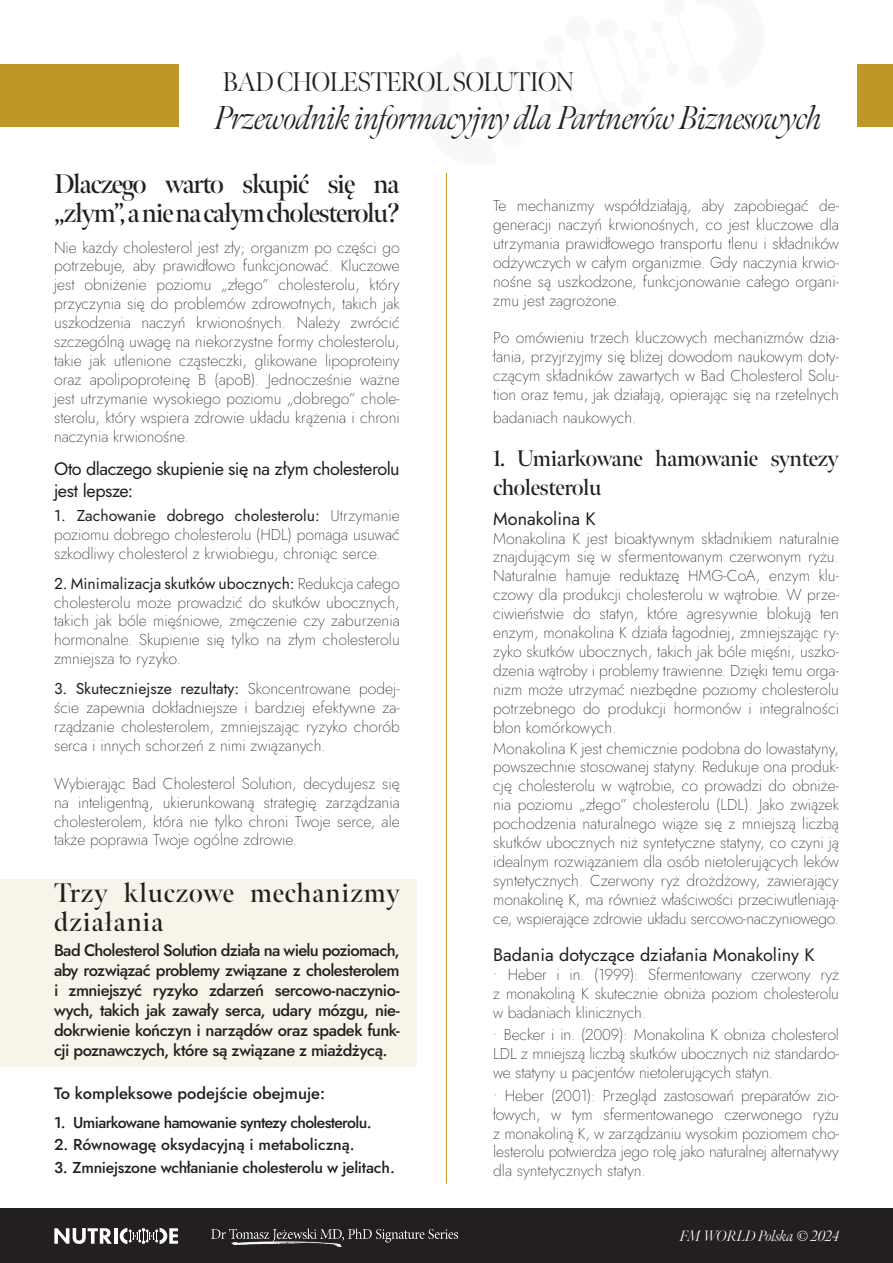
<style>
.page{position:relative;width:893px;height:1263px;background:#fff}
.page>*{position:absolute;margin:0;border:0;box-sizing:border-box;transform-origin:0 0}
.t1{font:italic 300 33px "Meno Banner";letter-spacing:-.02em;color:#231f20}
.t2{font:600 27px/28.5px "Meno Banner";letter-spacing:-.045em;color:#231f20}
.t3{font:600 27px/28.5px "Meno Banner";letter-spacing:.03em;color:#231f20}
.t4{font:300 27px "Meno Banner";letter-spacing:-.04em;color:#231f20}
.t5{font:600 22.5px/28.5px "Meno Banner";letter-spacing:-.02em;color:#231f20}
.t6{font:18px/21.6px "Jost";letter-spacing:-.025em;color:#231f20}
.t7{font:18px "Jost";letter-spacing:-.005em;color:#231f20}
.t8{font:500 16.5px/19.8px "Jost";letter-spacing:-.025em;color:#231f20;text-align:justify}
.t9{font:500 16.5px "Jost";color:#231f20}
.t10{font:200 15.75px/18.9px "Jost";color:#231f20;text-align:justify}
.t11{font:500 15.75px "Jost";letter-spacing:-.02em;color:#231f20}
.t12{font:500 15.75px "Jost";letter-spacing:-.04em;color:#231f20}
.t13{font:500 15.75px "Jost";color:#231f20}
.t14{font:italic 300 15px "Meno Banner";color:#fff}
.s1{font-weight:400}
</style>
<div class="page">
<div style="left:0;top:879px;width:417px;height:188px;background:#f8f4e9"></div>
<div style="left:0;top:65px;width:178px;height:62px;background:#c09628"></div>
<div style="left:857px;top:65px;width:36px;height:62px;background:#c09628"></div>
<hr style="left:446px;top:173px;width:1px;height:1010px;background:#c09628">
<div style="left:0;top:1209px;width:893px;height:54px;background:#231f20"></div>
<img style="left:211px;top:1229px;width:247px;height:17px">
<svg style="left:54px;top:1228px;width:58px;height:16px"></svg>
<hr style="left:114px;top:1228px;width:3px;height:16px;background:#fff">
<svg style="left:120px;top:1228px;width:58px;height:16px"></svg>
<p class="t4" style="left:223px;top:66px;width:353px">BAD CHOLESTEROL SOLUTION</p>
<p class="t1" style="left:215px;top:98px;width:609px">Przewodnik informacyjny dla Partnerów Biznesowych</p>
<p class="t2" style="left:54px;top:170px;width:347px">Dlaczego warto skupić się na „złym”, a nie na całym cholesterolu?</p>
<p class="t10" style="left:54px;top:238px;width:347px">Nie każdy cholesterol jest zły; organizm po części go potrzebuje, aby prawidłowo funkcjonować. Kluczowe jest obniżenie poziomu „złego” cholesterolu, który przyczynia się do problemów zdrowotnych, takich jak uszkodzenia naczyń krwionośnych. Należy zwrócić szczególną uwagę na niekorzystne formy cholesterolu, takie jak utlenione cząsteczki, glikowane lipoproteiny oraz apolipoproteinę B (apoB). Jednocześnie ważne jest utrzymanie wysokiego poziomu „dobrego” chole&shy;sterolu, który wspiera zdrowie układu krążenia i chroni naczynia krwionośne.</p>
<p class="t6" style="left:54px;top:458px;width:347px">Oto dlaczego skupienie się na złym cholesterolu jest lepsze:</p>
<p class="t10" style="left:54px;top:506px;width:347px"><span class="s1">1. Zachowanie dobrego cholesterolu:</span> Utrzymanie poziomu dobrego cholesterolu (HDL) pomaga usuwać szkodliwy cholesterol z krwiobiegu, chroniąc serce.</p>
<p class="t10" style="left:54px;top:574px;width:347px"><span class="s1">2. Minimalizacja skutków ubocznych:</span> Redukcja całego cholesterolu może prowadzić do skutków ubocznych, takich jak bóle mięśniowe, zmęczenie czy zaburzenia hormonalne. Skupienie się tylko na złym cholesterolu zmniejsza to ryzyko.</p>
<p class="t10" style="left:54px;top:679px;width:347px"><span class="s1">3. Skuteczniejsze rezultaty:</span> Skoncentrowane podej&shy;ście zapewnia dokładniejsze i bardziej efektywne za&shy;rządzanie cholesterolem, zmniejszając ryzyko chorób serca i innych schorzeń z nimi związanych.</p>
<p class="t10" style="left:54px;top:774px;width:347px">Wybierając Bad Cholesterol Solution, decydujesz się na inteligentną, ukierunkowaną strategię zarządzania cholesterolem, która nie tylko chroni Twoje serce, ale także poprawia Twoje ogólne zdrowie.</p>
<p class="t3" style="left:54px;top:879px;width:347px">Trzy kluczowe mechanizmy działania</p>
<p class="t8" style="left:54px;top:941px;width:347px">Bad Cholesterol Solution działa na wielu poziomach, aby rozwiązać problemy związane z cholesterolem i zmniejszyć ryzyko zdarzeń sercowo-naczynio&shy;wych, takich jak zawały serca, udary mózgu, nie&shy;dokrwienie kończyn i narządów oraz spadek funk&shy;cji poznawczych, które są związane z miażdżycą.</p>
<p class="t9" style="left:54px;top:1082px;width:273px">To kompleksowe podejście obejmuje:</p>
<p class="t12" style="left:54px;top:1111px;width:319px">1. Umiarkowane hamowanie syntezy cholesterolu.</p>
<p class="t13" style="left:54px;top:1134px;width:302px">2. Równowagę oksydacyjną i metaboliczną.</p>
<p class="t11" style="left:54px;top:1156px;width:343px">3. Zmniejszone wchłanianie cholesterolu w jelitach.</p>
<p class="t10" style="left:493px;top:196px;width:347px">Te mechanizmy współdziałają, aby zapobiegać de&shy;generacji naczyń krwionośnych, co jest kluczowe dla utrzymania prawidłowego transportu tlenu i składników odżywczych w całym organizmie. Gdy naczynia krwio&shy;nośne są uszkodzone, funkcjonowanie całego organi&shy;zmu jest zagrożone.</p>
<p class="t10" style="left:493px;top:329px;width:347px">Po omówieniu trzech kluczowych mechanizmów dzia&shy;łania, przyjrzyjmy się bliżej dowodom naukowym doty&shy;czącym składników zawartych w Bad Cholesterol Solu&shy;tion oraz temu, jak działają, opierając się na rzetelnych</p>
<p class="t10" style="left:493px;top:408px;width:145px">badaniach naukowych.</p>
<p class="t5" style="left:493px;top:444px;width:347px">1. Umiarkowane hamowanie syntezy cholesterolu</p>
<p class="t7" style="left:493px;top:506px;width:104px">Monakolina K</p>
<p class="t10" style="left:493px;top:529px;width:347px">Monakolina K jest bioaktywnym składnikiem naturalnie znajdującym się w sfermentowanym czerwonym ryżu.<br>Naturalnie hamuje reduktazę HMG-CoA, enzym klu&shy;czowy dla produkcji cholesterolu w wątrobie. W prze&shy;ciwieństwie do statyn, które agresywnie blokują ten enzym, monakolina K działa łagodniej, zmniejszając ry&shy;zyko skutków ubocznych, takich jak bóle mięśni, uszko&shy;dzenia wątroby i problemy trawienne. Dzięki temu orga&shy;nizm może utrzymać niezbędne poziomy cholesterolu potrzebnego do produkcji hormonów i integralności błon komórkowych.</p>
<p class="t10" style="left:493px;top:739px;width:347px">Monakolina K jest chemicznie podobna do lowastatyny, powszechnie stosowanej statyny. Redukuje ona produk&shy;cję cholesterolu w wątrobie, co prowadzi do obniże&shy;nia poziomu „złego” cholesterolu (LDL). Jako związek pochodzenia naturalnego wiąże się z mniejszą liczbą skutków ubocznych niż syntetyczne statyny, co czyni ją idealnym rozwiązaniem dla osób nietolerujących leków syntetycznych. Czerwony ryż drożdżowy, zawierający monakolinę K, ma również właściwości przeciwutleniają&shy;ce, wspierające zdrowie układu sercowo-naczyniowego.</p>
<p class="t7" style="left:493px;top:943px;width:323px">Badania dotyczące działania Monakoliny K</p>
<p class="t10" style="left:493px;top:965px;width:347px">• Heber i in. (1999): Sfermentowany czerwony ryż z monakoliną K skutecznie obniża poziom cholesterolu w badaniach klinicznych.</p>
<p class="t10" style="left:493px;top:1025px;width:347px">• Becker i in. (2009): Monakolina K obniża cholesterol LDL z mniejszą liczbą skutków ubocznych niż standardo&shy;we statyny u pacjentów nietolerujących statyn.</p>
<p class="t10" style="left:493px;top:1086px;width:347px">• Heber (2001): Przegląd zastosowań preparatów zio&shy;łowych, w tym sfermentowanego czerwonego ryżu z monakoliną K, w zarządzaniu wysokim poziomem cho&shy;lesterolu potwierdza jego rolę jako naturalnej alternatywy dla syntetycznych statyn.</p>
<p class="t14" style="left:680px;top:1227px;width:161px">FM WORLD Polska © 2024</p>
</div>
